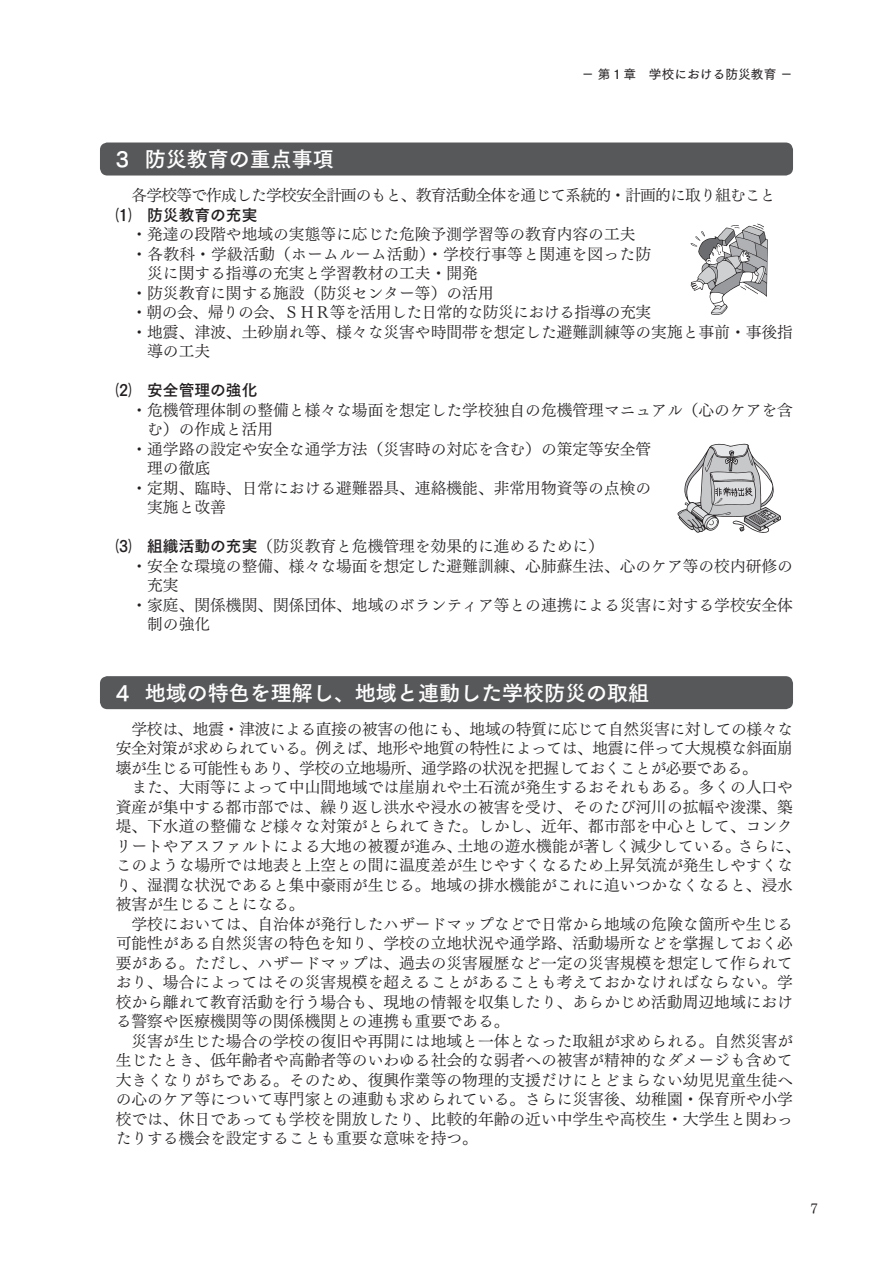
<style>
.page{position:relative;width:893px;height:1263px;background:#fff}
.page>*{position:absolute;margin:0;border:0;box-sizing:border-box;transform-origin:0 0}
.t1{font:21px "Tsuku Go Pro B 90 pv RKSJ H";color:#fff}
.t2{font:15.75px/19.5px "Tsuku Min Pro R 90 pv RKSJ H";color:#231f20}
.t3{font:15.75px "Tsuku Min Pro R 90 pv RKSJ H";letter-spacing:-.05em;color:#231f20}
.t4{font:15.75px "Tsuku Min Pro R 90 pv RKSJ H";letter-spacing:-.03em;color:#231f20}
.t5{font:15.75px "Tsuku Go Pro B 90 pv RKSJ H";color:#231f20}
.t6{font:14.25px "Tsuku Min Pro R 90 pv RKSJ H";color:#231f20}
.t7{font:12.75px "Tsuku Go Pro D 90 pv RKSJ H";color:#231f20}
.s1{font-family:"Tsuku Go Pro B 90 pv RKSJ H"}
</style>
<div class="page">
<div style="left:100px;top:142px;width:693px;height:34px;background:#57585a;border-radius:8px"></div>
<svg style="left:691px;top:224px;width:77px;height:91px"></svg>
<svg style="left:678px;top:444px;width:103px;height:89px"></svg>
<div style="left:100px;top:676px;width:693px;height:33px;background:#57585a;border-radius:8px"></div>
<p class="t7" style="left:581px;top:69px;width:213px">－ 第１章　学校における防災教育 －</p>
<h1 class="t1" style="left:116px;top:151px;width:220px">3　防災教育の重点事項</h1>
<p class="t3" style="left:116px;top:190px;width:661px">　各学校等で作成した学校安全計画のもと、教育活動全体を通じて系統的・計画的に取り組むこと</p>
<p class="t5" style="left:116px;top:209px;width:143px">⑴　防災教育の充実</p>
<p class="t2" style="left:131px;top:227px;width:506px">・発達の段階や地域の実態等に応じた危険予測学習等の教育内容の工夫</p>
<p class="t2" style="left:131px;top:246px;width:521px">・各教科・学級活動（ホームルーム活動）・学校行事等と関連を図った防</p>
<p class="t2" style="left:147px;top:266px;width:332px">災に関する指導の充実と学習教材の工夫・開発</p>
<p class="t2" style="left:131px;top:285px;width:364px">・防災教育に関する施設（防災センター等）の活用</p>
<p class="t4" style="left:131px;top:307px;width:521px">・朝の会、帰りの会、ＳＨＲ等を活用した日常的な防災における指導の充実</p>
<p class="t2" style="left:131px;top:324px;width:663px">・地震、津波、土砂崩れ等、様々な災害や時間帯を想定した避難訓練等の実施と事前・事後指</p>
<p class="t2" style="left:147px;top:344px;width:64px">導の工夫</p>
<p class="t5" style="left:116px;top:385px;width:143px">⑵　安全管理の強化</p>
<p class="t2" style="left:131px;top:402px;width:663px">・危機管理体制の整備と様々な場面を想定した学校独自の危機管理マニュアル（心のケアを含</p>
<p class="t2" style="left:147px;top:422px;width:127px">む）の作成と活用</p>
<p class="t2" style="left:131px;top:441px;width:521px">・通学路の設定や安全な通学方法（災害時の対応を含む）の策定等安全管</p>
<p class="t2" style="left:147px;top:461px;width:64px">理の徹底</p>
<p class="t2" style="left:131px;top:480px;width:521px">・定期、臨時、日常における避難器具、連絡機能、非常用物資等の点検の</p>
<p class="t2" style="left:147px;top:500px;width:80px">実施と改善</p>
<p class="t2" style="left:116px;top:539px;width:490px"><span class="s1">⑶　組織活動の充実</span>（防災教育と危機管理を効果的に進めるために）</p>
<p class="t2" style="left:131px;top:558px;width:663px">・安全な環境の整備、様々な場面を想定した避難訓練、心肺蘇生法、心のケア等の校内研修の</p>
<p class="t2" style="left:147px;top:578px;width:33px">充実</p>
<p class="t2" style="left:131px;top:597px;width:663px">・家庭、関係機関、関係団体、地域のボランティア等との連携による災害に対する学校安全体</p>
<p class="t2" style="left:147px;top:617px;width:64px">制の強化</p>
<h1 class="t1" style="left:116px;top:685px;width:535px">4　地域の特色を理解し、地域と連動した学校防災の取組</h1>
<p class="t2" style="left:116px;top:721px;width:687px">　学校は、地震・津波による直接の被害の他にも、地域の特質に応じて自然災害に対しての様々な安全対策が求められている。例えば、地形や地質の特性によっては、地震に伴って大規模な斜面崩壊が生じる可能性もあり、学校の立地場所、通学路の状況を把握しておくことが必要である。<br>　また、大雨等によって中山間地域では崖崩れや土石流が発生するおそれもある。多くの人口や資産が集中する都市部では、繰り返し洪水や浸水の被害を受け、そのたび河川の拡幅や浚渫、築堤、下水道の整備など様々な対策がとられてきた。しかし、近年、都市部を中心として、コンクリートやアスファルトによる大地の被覆が進み、土地の遊水機能が著しく減少している。さらに、このような場所では地表と上空との間に温度差が生じやすくなるため上昇気流が発生しやすくなり、湿潤な状況であると集中豪雨が生じる。地域の排水機能がこれに追いつかなくなると、浸水被害が生じることになる。<br>　学校においては、自治体が発行したハザードマップなどで日常から地域の危険な箇所や生じる可能性がある自然災害の特色を知り、学校の立地状況や通学路、活動場所などを掌握しておく必要がある。ただし、ハザードマップは、過去の災害履歴など一定の災害規模を想定して作られており、場合によってはその災害規模を超えることがあることも考えておかなければならない。学校から離れて教育活動を行う場合も、現地の情報を収集したり、あらかじめ活動周辺地域における警察や医療機関等の関係機関との連携も重要である。<br>　災害が生じた場合の学校の復旧や再開には地域と一体となった取組が求められる。自然災害が生じたとき、低年齢者や高齢者等のいわゆる社会的な弱者への被害が精神的なダメージも含めて大きくなりがちである。そのため、復興作業等の物理的支援だけにとどまらない幼児児童生徒への心のケア等について専門家との連動も求められている。さらに災害後、幼稚園・保育所や小学校では、休日であっても学校を開放したり、比較的年齢の近い中学生や高校生・大学生と関わったりする機会を設定することも重要な意味を持つ。</p>
<p class="t6" style="left:810px;top:1203px;width:9px">7</p>
</div>
